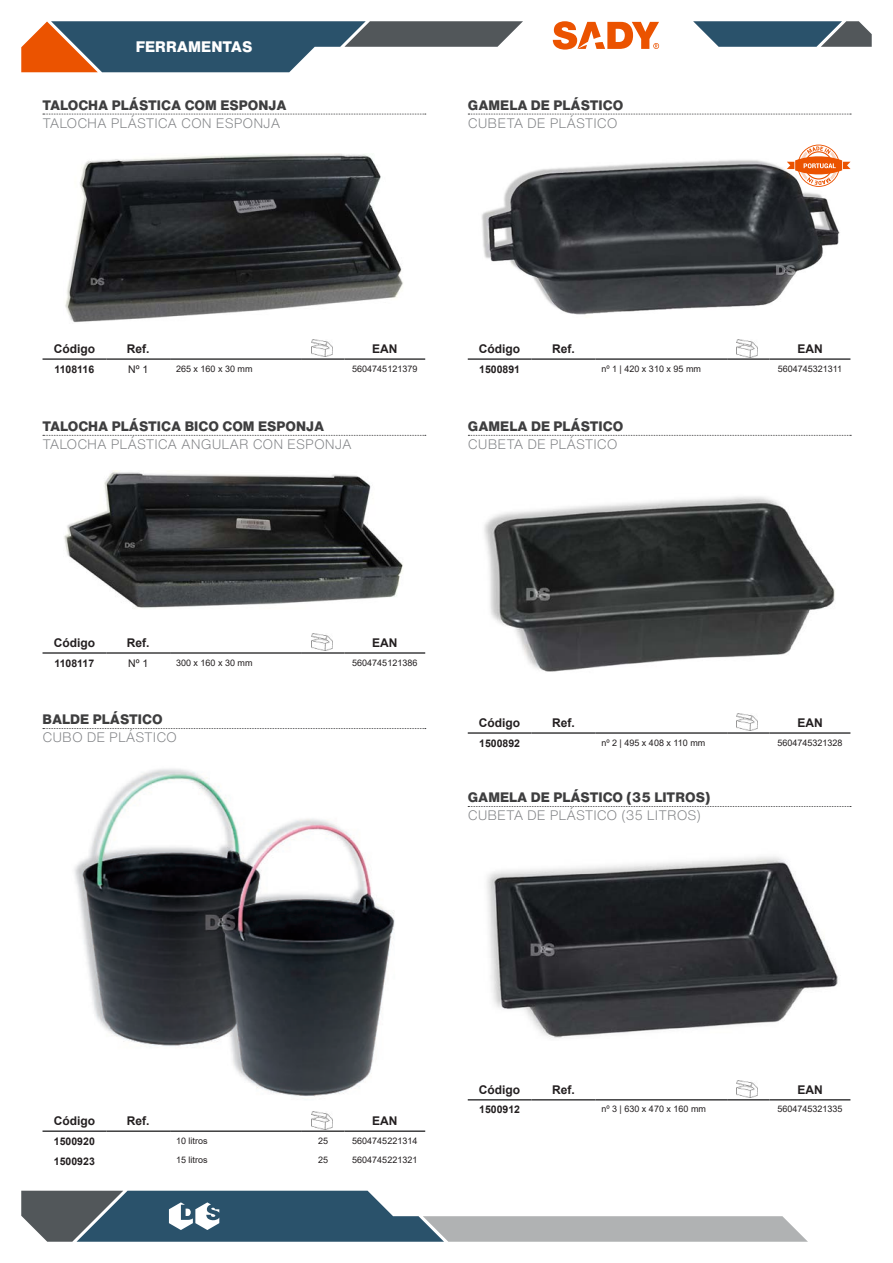
<style>
.page{position:relative;width:893px;height:1263px;background:#fff}
.page>*{position:absolute;margin:0;border:0;box-sizing:border-box;transform-origin:0 0}
.t1{font:800 15px "Helvetica Now Text";color:#fff}
.t2{font:300 13.5px "Helvetica Now Text";color:#808285}
.t3{font:800 13.5px "Helvetica Now Text";color:#3e3e3f}
.t4{font:700 12px "Arial";color:#231f20}
.t5{font:700 10.5px "Arial";color:#231f20}
.t6{font:10.5px "Arial";color:#231f20}
.t7{font:9px "Arial";color:#231f20}
</style>
<div class="page">
<svg style="left:21px;top:21px;width:502px;height:51px"></svg>
<svg style="left:693px;top:21px;width:179px;height:26px;background:#4d697b"></svg>
<svg style="left:553px;top:21px;width:106px;height:29px"></svg>
<svg style="left:21px;top:1191px;width:787px;height:51px"></svg>
<hr style="left:43px;top:652px;width:63px;height:2px;background:#3e3e3f">
<hr style="left:106px;top:652px;width:64px;height:2px;background:#3e3e3f">
<hr style="left:170px;top:652px;width:132px;height:2px;background:#3e3e3f">
<hr style="left:302px;top:652px;width:42px;height:2px;background:#3e3e3f">
<hr style="left:344px;top:652px;width:81px;height:2px;background:#3e3e3f">
<img style="left:311px;top:633px;width:22px;height:18px">
<hr style="left:43px;top:358px;width:63px;height:2px;background:#3e3e3f">
<hr style="left:106px;top:358px;width:64px;height:2px;background:#3e3e3f">
<hr style="left:170px;top:358px;width:132px;height:2px;background:#3e3e3f">
<hr style="left:302px;top:358px;width:42px;height:2px;background:#3e3e3f">
<hr style="left:344px;top:358px;width:81px;height:2px;background:#3e3e3f">
<img style="left:311px;top:339px;width:22px;height:18px">
<img style="left:65px;top:153px;width:338px;height:170px">
<img style="left:64px;top:471px;width:339px;height:138px">
<svg style="left:43px;top:114px;width:383px;height:1px"></svg>
<svg style="left:43px;top:435px;width:383px;height:1px"></svg>
<hr style="left:43px;top:1130px;width:63px;height:2px;background:#3e3e3f">
<hr style="left:106px;top:1130px;width:64px;height:2px;background:#3e3e3f">
<hr style="left:170px;top:1130px;width:132px;height:2px;background:#3e3e3f">
<hr style="left:302px;top:1130px;width:42px;height:2px;background:#3e3e3f">
<hr style="left:344px;top:1130px;width:81px;height:2px;background:#3e3e3f">
<img style="left:311px;top:1111px;width:22px;height:18px">
<img style="left:74px;top:769px;width:321px;height:328px">
<svg style="left:43px;top:728px;width:383px;height:1px"></svg>
<hr style="left:468px;top:358px;width:64px;height:2px;background:#3e3e3f">
<hr style="left:532px;top:358px;width:63px;height:2px;background:#3e3e3f">
<hr style="left:595px;top:358px;width:132px;height:2px;background:#3e3e3f">
<hr style="left:727px;top:358px;width:43px;height:2px;background:#3e3e3f">
<hr style="left:770px;top:358px;width:80px;height:2px;background:#3e3e3f">
<img style="left:736px;top:340px;width:22px;height:17px">
<hr style="left:468px;top:732px;width:64px;height:2px;background:#3e3e3f">
<hr style="left:532px;top:732px;width:63px;height:2px;background:#3e3e3f">
<hr style="left:595px;top:732px;width:132px;height:2px;background:#3e3e3f">
<hr style="left:727px;top:732px;width:43px;height:2px;background:#3e3e3f">
<hr style="left:770px;top:732px;width:80px;height:2px;background:#3e3e3f">
<img style="left:736px;top:713px;width:22px;height:18px">
<img style="left:484px;top:496px;width:351px;height:176px">
<hr style="left:468px;top:1099px;width:64px;height:1px;background:#3e3e3f">
<hr style="left:532px;top:1099px;width:63px;height:1px;background:#3e3e3f">
<hr style="left:595px;top:1099px;width:132px;height:1px;background:#3e3e3f">
<hr style="left:727px;top:1099px;width:43px;height:1px;background:#3e3e3f">
<hr style="left:770px;top:1099px;width:80px;height:1px;background:#3e3e3f">
<img style="left:736px;top:1080px;width:22px;height:18px">
<img style="left:487px;top:856px;width:351px;height:182px">
<img style="left:481px;top:160px;width:359px;height:155px">
<svg style="left:468px;top:114px;width:383px;height:1px"></svg>
<svg style="left:468px;top:435px;width:383px;height:1px"></svg>
<svg style="left:468px;top:806px;width:383px;height:1px"></svg>
<svg style="left:787px;top:145px;width:63px;height:42px"></svg>
<h1 class="t1" style="left:136px;top:36px;width:118px">FERRAMENTAS</h1>
<h2 class="t3" style="left:43px;top:95px;width:246px">TALOCHA PLÁSTICA COM ESPONJA</h2>
<p class="t2" style="left:43px;top:113px;width:239px">TALOCHA PLÁSTICA CON ESPONJA</p>
<p class="t3" style="left:468px;top:95px;width:157px">GAMELA DE PLÁSTICO</p>
<p class="t2" style="left:468px;top:113px;width:151px">CUBETA DE PLÁSTICO</p>
<p class="t4" style="left:54px;top:340px;width:43px">Código</p>
<p class="t4" style="left:127px;top:340px;width:24px">Ref.</p>
<p class="t4" style="left:372px;top:340px;width:27px">EAN</p>
<p class="t5" style="left:55px;top:362px;width:41px">1108116</p>
<p class="t6" style="left:128px;top:362px;width:22px">Nº 1</p>
<p class="t7" style="left:176px;top:362px;width:78px">265 x 160 x 30 mm</p>
<p class="t7" style="left:352px;top:362px;width:67px">5604745121379</p>
<p class="t3" style="left:43px;top:416px;width:283px">TALOCHA PLÁSTICA BICO COM ESPONJA</p>
<p class="t2" style="left:43px;top:434px;width:311px">TALOCHA PLÁSTICA ANGULAR CON ESPONJA</p>
<h3 class="t4" style="left:479px;top:340px;width:43px">Código</h3>
<h3 class="t4" style="left:552px;top:340px;width:24px">Ref.</h3>
<h3 class="t4" style="left:797px;top:340px;width:27px">EAN</h3>
<p class="t5" style="left:479px;top:362px;width:42px">1500891</p>
<p class="t7" style="left:601px;top:362px;width:101px">nº 1 | 420 x 310 x 95 mm</p>
<p class="t7" style="left:778px;top:362px;width:66px">5604745321311</p>
<p class="t3" style="left:468px;top:416px;width:157px">GAMELA DE PLÁSTICO</p>
<p class="t2" style="left:468px;top:434px;width:151px">CUBETA DE PLÁSTICO</p>
<h3 class="t4" style="left:54px;top:634px;width:43px">Código</h3>
<h3 class="t4" style="left:127px;top:634px;width:24px">Ref.</h3>
<h3 class="t4" style="left:372px;top:634px;width:27px">EAN</h3>
<p class="t5" style="left:55px;top:655px;width:41px">1108117</p>
<p class="t6" style="left:128px;top:656px;width:22px">Nº 1</p>
<p class="t7" style="left:176px;top:656px;width:78px">300 x 160 x 30 mm</p>
<p class="t7" style="left:352px;top:656px;width:67px">5604745121386</p>
<p class="t3" style="left:43px;top:709px;width:122px">BALDE PLÁSTICO</p>
<p class="t2" style="left:43px;top:727px;width:136px">CUBO DE PLÁSTICO</p>
<p class="t4" style="left:479px;top:714px;width:43px">Código</p>
<p class="t4" style="left:552px;top:714px;width:24px">Ref.</p>
<p class="t4" style="left:797px;top:714px;width:27px">EAN</p>
<p class="t5" style="left:479px;top:735px;width:42px">1500892</p>
<p class="t7" style="left:601px;top:736px;width:106px">nº 2 | 495 x 408 x 110 mm</p>
<p class="t7" style="left:777px;top:736px;width:67px">5604745321328</p>
<h2 class="t3" style="left:468px;top:787px;width:244px">GAMELA DE PLÁSTICO (35 LITROS)</h2>
<p class="t2" style="left:468px;top:805px;width:235px">CUBETA DE PLÁSTICO (35 LITROS)</p>
<p class="t4" style="left:54px;top:1112px;width:43px">Código</p>
<p class="t4" style="left:127px;top:1112px;width:24px">Ref.</p>
<p class="t4" style="left:372px;top:1112px;width:27px">EAN</p>
<p class="t5" style="left:54px;top:1134px;width:42px">1500920</p>
<p class="t7" style="left:176px;top:1134px;width:33px">10 litros</p>
<p class="t7" style="left:318px;top:1134px;width:12px">25</p>
<p class="t7" style="left:352px;top:1134px;width:67px">5604745221314</p>
<p class="t5" style="left:54px;top:1153px;width:42px">1500923</p>
<p class="t7" style="left:176px;top:1154px;width:33px">15 litros</p>
<p class="t7" style="left:318px;top:1154px;width:12px">25</p>
<p class="t7" style="left:352px;top:1154px;width:67px">5604745221321</p>
<p class="t4" style="left:479px;top:1081px;width:43px">Código</p>
<p class="t4" style="left:552px;top:1081px;width:24px">Ref.</p>
<p class="t4" style="left:797px;top:1081px;width:27px">EAN</p>
<p class="t5" style="left:479px;top:1102px;width:42px">1500912</p>
<p class="t7" style="left:601px;top:1103px;width:106px">nº 3 | 630 x 470 x 160 mm</p>
<p class="t7" style="left:777px;top:1103px;width:67px">5604745321335</p>
</div>
